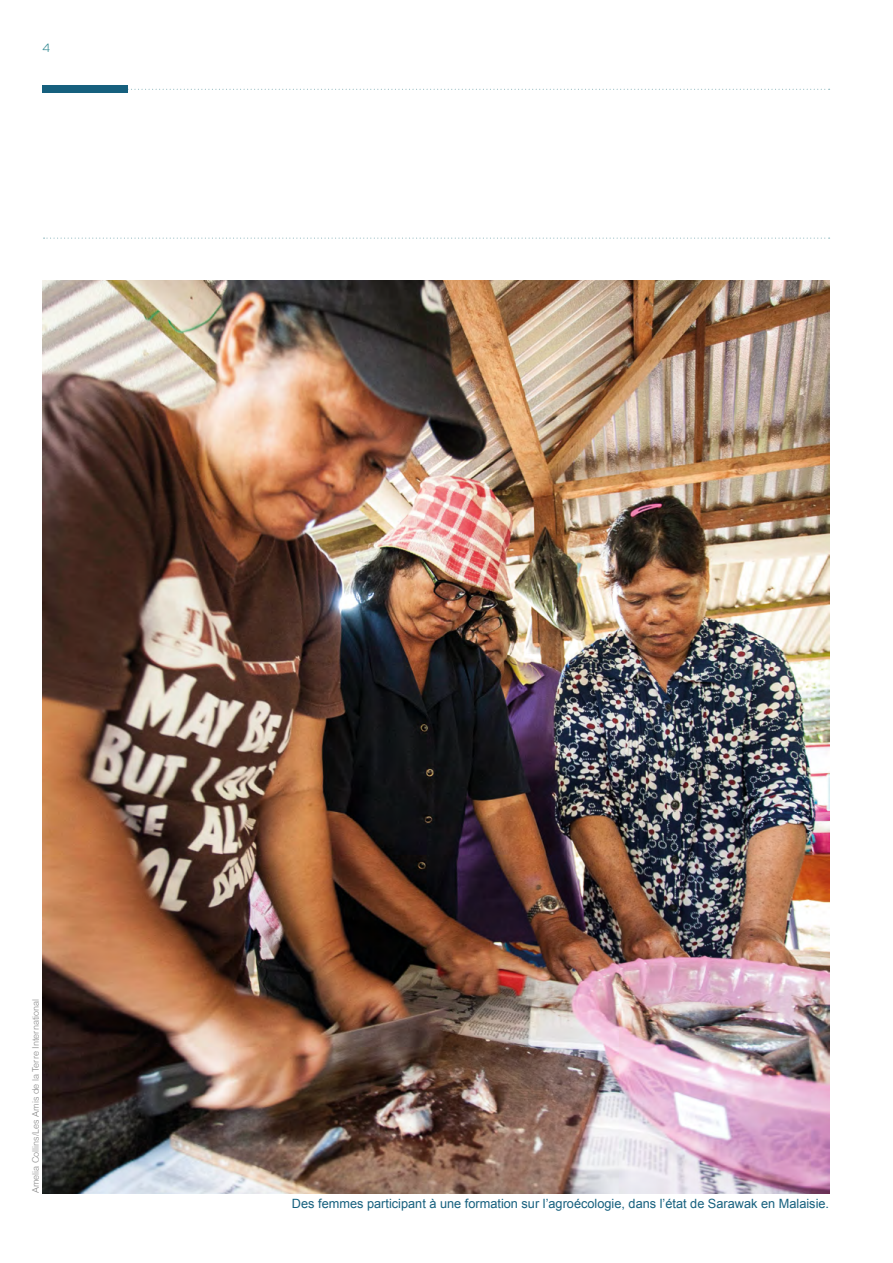
<style>
.page{position:relative;width:893px;height:1263px;background:#fff}
.page>*{position:absolute;margin:0;border:0;box-sizing:border-box;transform-origin:0 0}
.t1{font:12.75px "Arial";color:#16607e}
.t2{font:12px "Nexa Rust Sans Book 01";color:#3a8e96}
.t3{font:300 9px "Arial";color:#878787}
</style>
<div class="page">
<svg style="left:128px;top:89px;width:702px;height:1px"></svg>
<div style="left:43px;top:85px;width:85px;height:8px;background:#16607e"></div>
<svg style="left:44px;top:238px;width:786px;height:1px"></svg>
<img style="left:43px;top:281px;width:786px;height:912px">
<p class="t2" style="left:43px;top:41px;width:9px">4</p>
<p class="t3" style="left:30px;top:1193px;width:196px;rotate:-90deg">Amelia Collins/Les Amis de la Terre International</p>
<p class="t1" style="left:292px;top:1195px;width:539px">Des femmes participant à une formation sur l’agroécologie, dans l’état de Sarawak en Malaisie.</p>
</div>
